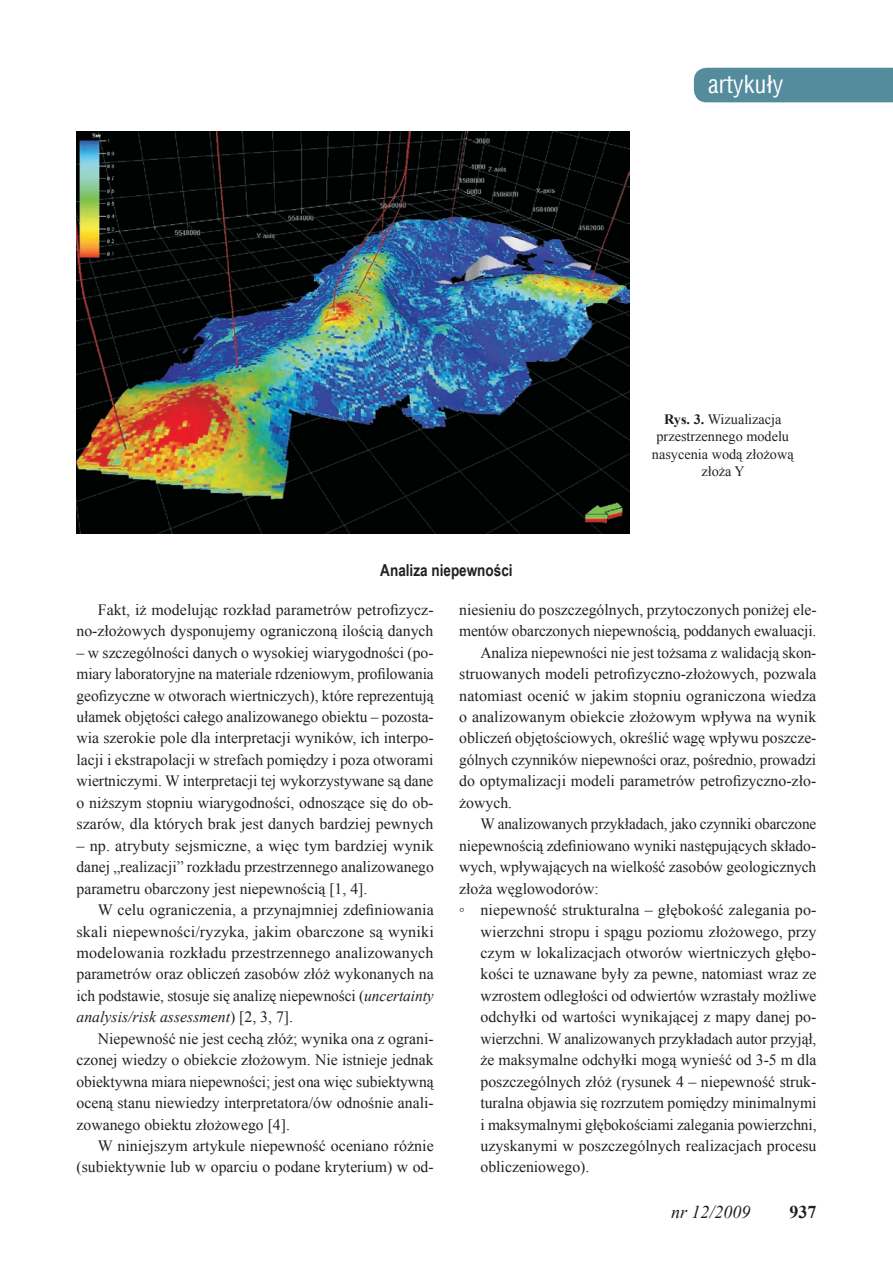
<style>
.page{position:relative;width:893px;height:1263px;background:#fff}
.page>*{position:absolute;margin:0;border:0;box-sizing:border-box;transform-origin:0 0}
.t1{font:24px "Switzerland Condensed";color:#fff}
.t2{font:italic 18px "Times New Roman";color:#231f20}
.t3{font:700 18px "Times New Roman";color:#231f20}
.t4{font:700 16.5px "Arial Narrow";color:#231f20}
.t5{font:15.75px/21.5px "Times New Roman";color:#231f20;text-align:justify}
.t6{font:14.25px/17.1px "Times New Roman";color:#231f20;text-align:center}
.s1{font-weight:700}
.s2{font-style:italic}
</style>
<div class="page">
<div style="left:694px;top:68px;width:199px;height:34px;background:#548c9e"></div>
<img style="left:77px;top:132px;width:552px;height:402px">
<h1 class="t1" style="left:708px;top:70px;width:77px">artykuły</h1>
<p class="t4" style="left:380px;top:558px;width:134px">Analiza niepewności</p>
<p class="t6" style="left:652px;top:411px;width:143px"><span class="s1">Rys. 3.</span> Wizualizacja przestrzennego modelu nasycenia wodą złożową złoża Y</p>
<p class="t5" style="left:77px;top:598px;width:359px;text-align:right">Fakt, iż modelując rozkład parametrów petrofizycz&shy;no-złożowych dysponujemy ograniczoną ilością danych</p>
<p class="t5" style="left:77px;top:641px;width:359px">– w szczególności danych o wysokiej wiarygodności (po&shy;miary laboratoryjne na materiale rdzeniowym, profilowania geofizyczne w otworach wiertniczych), które reprezentują ułamek objętości całego analizowanego obiektu – pozosta&shy;wia szerokie pole dla interpretacji wyników, ich interpo&shy;lacji i ekstrapolacji w strefach pomiędzy i poza otworami wiertniczymi. W interpretacji tej wykorzystywane są dane o niższym stopniu wiarygodności, odnoszące się do ob&shy;szarów, dla których brak jest danych bardziej pewnych</p>
<p class="t5" style="left:77px;top:834px;width:359px">– np. atrybuty sejsmiczne, a więc tym bardziej wynik danej „realizacji” rozkładu przestrzennego analizowanego parametru obarczony jest niepewnością [1, 4].</p>
<p class="t5" style="left:77px;top:899px;width:359px;text-indent:21px">W celu ograniczenia, a przynajmniej zdefiniowania skali niepewności/ryzyka, jakim obarczone są wyniki modelowania rozkładu przestrzennego analizowanych parametrów oraz obliczeń zasobów złóż wykonanych na ich podstawie, stosuje się analizę niepewności (<span class="s2">uncertainty analysis/risk assessment</span>) [2, 3, 7].</p>
<p class="t5" style="left:77px;top:1027px;width:359px;text-indent:21px">Niepewność nie jest cechą złóż; wynika ona z ograni&shy;czonej wiedzy o obiekcie złożowym. Nie istnieje jednak obiektywna miara niepewności; jest ona więc subiektywną oceną stanu niewiedzy interpretatora/ów odnośnie anali&shy;zowanego obiektu złożowego [4].</p>
<p class="t5" style="left:77px;top:1135px;width:359px;text-align:right">W niniejszym artykule niepewność oceniano różnie (subiektywnie lub w oparciu o podane kryterium) w od-</p>
<p class="t5" style="left:459px;top:598px;width:359px">niesieniu do poszczególnych, przytoczonych poniżej ele-</p>
<p class="t5" style="left:459px;top:620px;width:359px">mentów obarczonych niepewnością, poddanych ewaluacji.</p>
<p class="t5" style="left:480px;top:641px;width:337px">Analiza niepewności nie jest tożsama z walidacją skon-</p>
<p class="t5" style="left:459px;top:663px;width:359px">struowanych modeli petrofizyczno-złożowych, pozwala</p>
<p class="t5" style="left:459px;top:684px;width:359px">natomiast ocenić w jakim stopniu ograniczona wiedza</p>
<p class="t5" style="left:459px;top:706px;width:359px">o analizowanym obiekcie złożowym wpływa na wynik</p>
<p class="t5" style="left:459px;top:727px;width:359px">obliczeń objętościowych, określić wagę wpływu poszcze-</p>
<p class="t5" style="left:459px;top:749px;width:358px">gólnych czynników niepewności oraz, pośrednio, prowadzi</p>
<p class="t5" style="left:459px;top:770px;width:359px">do optymalizacji modeli parametrów petrofizyczno-zło-</p>
<p class="t5" style="left:459px;top:791px;width:54px">żowych.</p>
<p class="t5" style="left:480px;top:813px;width:337px">W analizowanych przykładach, jako czynniki obarczone</p>
<p class="t5" style="left:459px;top:834px;width:359px">niepewnością zdefiniowano wyniki następujących składo-</p>
<p class="t5" style="left:459px;top:856px;width:359px">wych, wpływających na wielkość zasobów geologicznych</p>
<p class="t5" style="left:459px;top:877px;width:141px">złoża węglowodorów:</p>
<p class="t5" style="left:459px;top:899px;width:359px">◦ niepewność strukturalna – głębokość zalegania po-</p>
<p class="t5" style="left:480px;top:920px;width:337px">wierzchni stropu i spągu poziomu złożowego, przy</p>
<p class="t5" style="left:480px;top:942px;width:337px">czym w lokalizacjach otworów wiertniczych głębo-</p>
<p class="t5" style="left:480px;top:963px;width:337px">kości te uznawane były za pewne, natomiast wraz ze</p>
<p class="t5" style="left:480px;top:984px;width:338px">wzrostem odległości od odwiertów wzrastały możliwe</p>
<p class="t5" style="left:480px;top:1006px;width:337px">odchyłki od wartości wynikającej z mapy danej po-</p>
<p class="t5" style="left:480px;top:1027px;width:337px">wierzchni. W analizowanych przykładach autor przyjął,</p>
<p class="t5" style="left:480px;top:1049px;width:337px">że maksymalne odchyłki mogą wynieść od 3-5 m dla</p>
<p class="t5" style="left:480px;top:1070px;width:337px">poszczególnych złóż (rysunek 4 – niepewność struk-</p>
<p class="t5" style="left:480px;top:1092px;width:338px">turalna objawia się rozrzutem pomiędzy minimalnymi</p>
<p class="t5" style="left:480px;top:1113px;width:338px">i maksymalnymi głębokościami zalegania powierzchni,</p>
<p class="t5" style="left:480px;top:1135px;width:338px">uzyskanymi w poszczególnych realizacjach procesu</p>
<p class="t5" style="left:480px;top:1156px;width:110px">obliczeniowego).</p>
<p class="t2" style="left:671px;top:1200px;width:81px">nr 12/2009</p>
<p class="t3" style="left:789px;top:1199px;width:28px">937</p>
</div>
